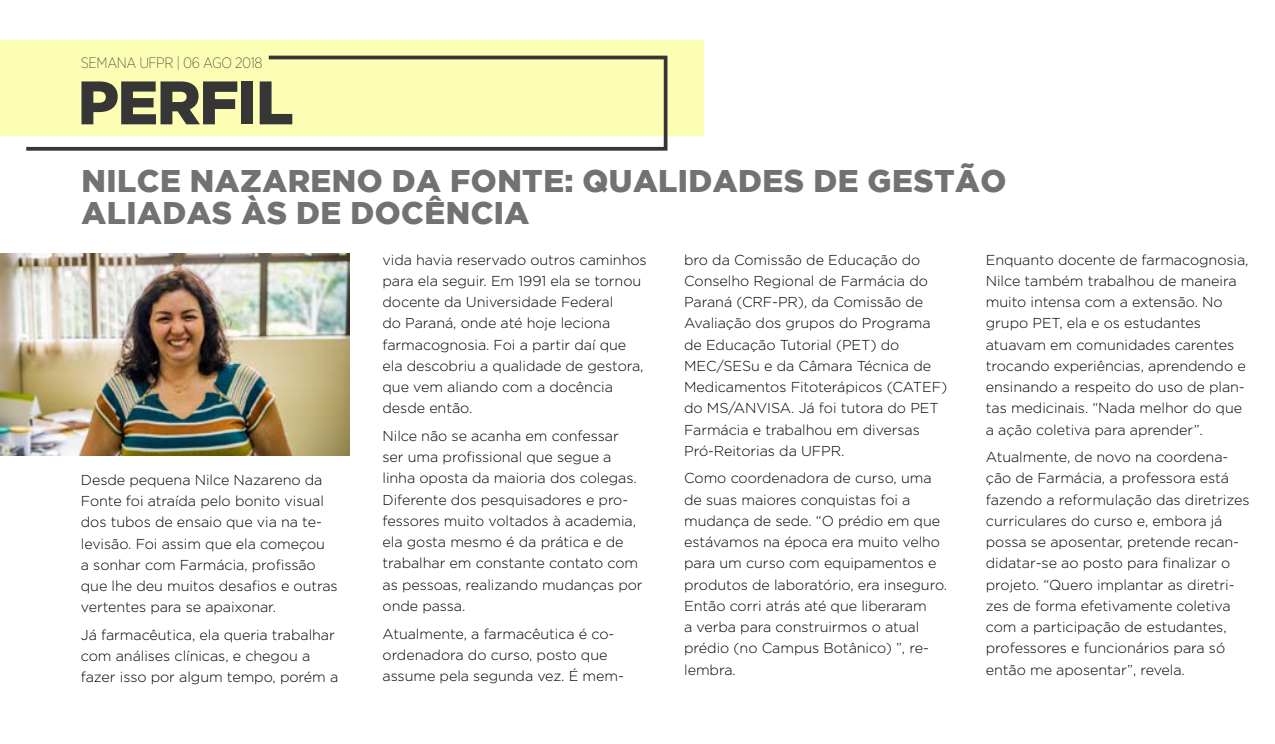
<style>
.page{position:relative;width:1275px;height:744px;background:#fff}
.page>*{position:absolute;margin:0;border:0;box-sizing:border-box;transform-origin:0 0}
.t1{font:900 61.25px "Gotham";letter-spacing:-.025em;color:#363636}
.t2{font:900 31.25px/32.5px "Gotham";letter-spacing:.015em;color:#727272}
.t3{font:200 15px "Gotham Narrow";letter-spacing:-.025em;color:#363636}
.t4{font:300 14.38px/21.2px "Gotham";letter-spacing:-.005em;color:#000}
</style>
<div class="page">
<div style="left:0;top:41px;width:704px;height:95px;background:#fcffb3"></div>
<svg style="left:26px;top:56px;width:642px;height:95px"></svg>
<img style="left:0;top:253px;width:350px;height:203px">
<p class="t3" style="left:81px;top:53px;width:183px">SEMANA UFPR | 06 AGO 2018</p>
<h1 class="t1" style="left:78px;top:67px;width:217px">PERFIL</h1>
<h2 class="t2" style="left:81px;top:164px;width:927px">NILCE NAZARENO DA FONTE: QUALIDADES DE GESTÃO<br>ALIADAS ÀS DE DOCÊNCIA</h2>
<p class="t4" style="left:81px;top:469px;width:258px">Desde pequena Nilce Nazareno da Fonte foi atraída pelo bonito visual dos tubos de ensaio que via na te&shy;levisão. Foi assim que ela começou<br>a sonhar com Farmácia, profissão que lhe deu muitos desafios e outras vertentes para se apaixonar.</p>
<p class="t4" style="left:81px;top:624px;width:259px">Já farmacêutica, ela queria trabalhar com análises clínicas, e chegou a fazer isso por algum tempo, porém a</p>
<p class="t4" style="left:383px;top:249px;width:266px">vida havia reservado outros caminhos para ela seguir. Em 1991 ela se tornou docente da Universidade Federal<br>do Paraná, onde até hoje leciona farmacognosia. Foi a partir daí que ela descobriu a qualidade de gestora, que vem aliando com a docência desde então.</p>
<p class="t4" style="left:383px;top:425px;width:262px">Nilce não se acanha em confessar ser uma profissional que segue a linha oposta da maioria dos colegas.<br>Diferente dos pesquisadores e pro&shy;fessores muito voltados à academia, ela gosta mesmo é da prática e de trabalhar em constante contato com as pessoas, realizando mudanças por onde passa.</p>
<p class="t4" style="left:383px;top:622px;width:243px">Atualmente, a farmacêutica é co&shy;ordenadora do curso, posto que assume pela segunda vez. É mem-</p>
<p class="t4" style="left:684px;top:248px;width:265px">bro da Comissão de Educação do<br>Conselho Regional de Farmácia do<br>Paraná (CRF-PR), da Comissão de<br>Avaliação dos grupos do Programa de Educação Tutorial (PET) do<br>MEC/SESu e da Câmara Técnica de<br>Medicamentos Fitoterápicos (CATEF) do MS/ANVISA. Já foi tutora do PET<br>Farmácia e trabalhou em diversas<br>Pró-Reitorias da UFPR.</p>
<p class="t4" style="left:684px;top:467px;width:264px">Como coordenadora de curso, uma de suas maiores conquistas foi a mudança de sede. “O prédio em que estávamos na época era muito velho para um curso com equipamentos e produtos de laboratório, era inseguro.<br>Então corri atrás até que liberaram<br>a verba para construirmos o atual prédio (no Campus Botânico) ”, re&shy;lembra.</p>
<p class="t4" style="left:986px;top:248px;width:264px">Enquanto docente de farmacognosia, Nilce também trabalhou de maneira muito intensa com a extensão. No grupo PET, ela e os estudantes atuavam em comunidades carentes trocando experiências, aprendendo e ensinando a respeito do uso de plan&shy;tas medicinais. “Nada melhor do que a ação coletiva para aprender”.</p>
<p class="t4" style="left:986px;top:446px;width:265px">Atualmente, de novo na coordena&shy;ção de Farmácia, a professora está fazendo a reformulação das diretrizes curriculares do curso e, embora já possa se aposentar, pretende recan&shy;didatar-se ao posto para finalizar o projeto. “Quero implantar as diretri&shy;zes de forma efetivamente coletiva com a participação de estudantes, professores e funcionários para só então me aposentar”, revela.</p>
</div>
